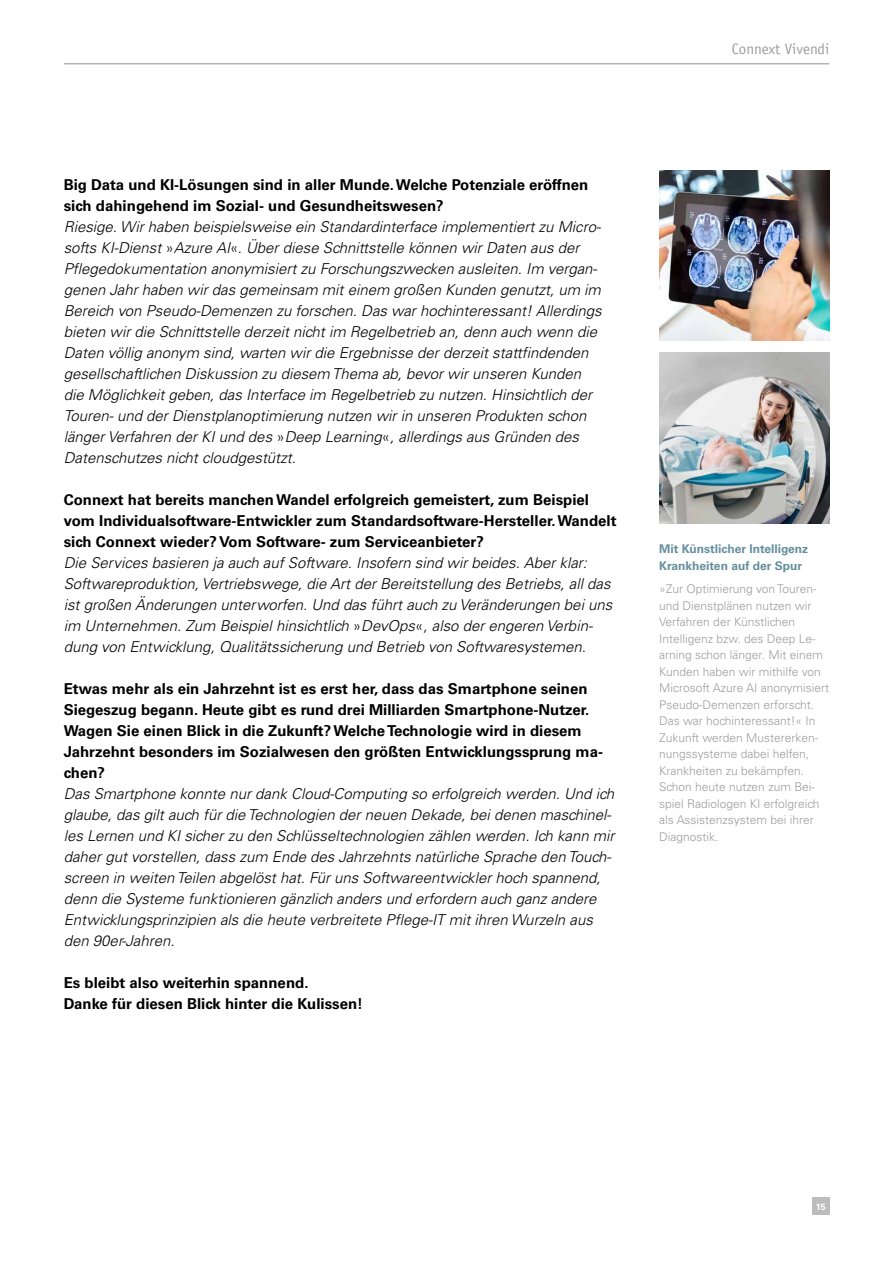
<style>
.page{position:relative;width:893px;height:1263px;background:#fff}
.page>*{position:absolute;margin:0;border:0;box-sizing:border-box;transform-origin:0 0}
.t1{font:italic 300 15px/21px "Univers LT Std";color:#000}
.t2{font:700 15px/21px "Univers LT Std";color:#000}
.t3{font:15px "Officina Sans";color:#9d9d9c}
.t4{font:300 12px/16.5px "Univers LT Std";color:#9d9d9c}
.t5{font:700 12px/16.5px "Univers LT Std";color:#658f9c}
.t6{font:700 9px "Univers LT Std";color:#fff}
.s1{font-style:normal}
</style>
<div class="page">
<div style="left:812px;top:1198px;width:17px;height:17px;background:#bcbcbc"></div>
<hr style="left:64px;top:63px;width:765px;height:1px;background:#9d9d9c">
<img style="left:659px;top:170px;width:170px;height:170px">
<img style="left:659px;top:353px;width:170px;height:170px">
<p class="t3" style="left:732px;top:40px;width:99px">Connext Vivendi</p>
<p class="t2" style="left:64px;top:174px;width:526px">Big Data und KI-Lösungen sind in aller Munde. Welche Potenziale eröffnen sich dahingehend im Sozial- und Gesundheitswesen?</p>
<p class="t1" style="left:64px;top:216px;width:539px">Riesige. Wir haben beispielsweise ein Standardinterface implementiert zu Micro&shy;softs KI-Dienst <span class="s1">»</span>Azure AI<span class="s1">«.</span> Über diese Schnittstelle können wir Daten aus der Pflegedokumentation anonymisiert zu Forschungszwecken ausleiten. Im vergan&shy;genen Jahr haben wir das gemeinsam mit einem großen Kunden genutzt, um im Bereich von Pseudo-Demenzen zu forschen. Das war hochinteressant! Allerdings bieten wir die Schnittstelle derzeit nicht im Regelbetrieb an, denn auch wenn die Daten völlig anonym sind, warten wir die Ergebnisse der derzeit stattfindenden gesellschaftlichen Diskussion zu diesem Thema ab, bevor wir unseren Kunden die Möglichkeit geben, das Interface im Regelbetrieb zu nutzen. Hinsichtlich der Touren- und der Dienstplanoptimierung nutzen wir in unseren Produkten schon länger Verfahren der KI und des <span class="s1">»</span>Deep Learning<span class="s1">«</span>, allerdings aus Gründen des Datenschutzes nicht cloudgestützt.</p>
<p class="t2" style="left:64px;top:489px;width:554px">Connext hat bereits manchen Wandel erfolgreich gemeistert, zum Beispiel vom Individualsoftware-Entwickler zum Standardsoftware-Hersteller. Wandelt sich Connext wieder? Vom Software- zum Serviceanbieter?</p>
<p class="t1" style="left:64px;top:552px;width:550px">Die Services basieren ja auch auf Software. Insofern sind wir beides. Aber klar:<br>Softwareproduktion, Vertriebswege, die Art der Bereitstellung des Betriebs, all das ist großen Änderungen unterworfen. Und das führt auch zu Veränderungen bei uns im Unternehmen. Zum Beispiel hinsichtlich <span class="s1">»</span>DevOps<span class="s1">«</span>, also der engeren Verbin&shy;dung von Entwicklung, Qualitätssicherung und Betrieb von Softwaresystemen.</p>
<p class="t2" style="left:64px;top:678px;width:541px">Etwas mehr als ein Jahrzehnt ist es erst her, dass das Smartphone seinen Siegeszug begann. Heute gibt es rund drei Milliarden Smartphone-Nutzer.<br>Wagen Sie einen Blick in die Zukunft? Welche Technologie wird in diesem Jahrzehnt besonders im Sozialwesen den größten Entwicklungssprung ma&shy;chen?</p>
<p class="t1" style="left:64px;top:783px;width:552px">Das Smartphone konnte nur dank Cloud-Computing so erfolgreich werden. Und ich glaube, das gilt auch für die Technologien der neuen Dekade, bei denen maschinel&shy;les Lernen und KI sicher zu den Schlüsseltechnologien zählen werden. Ich kann mir daher gut vorstellen, dass zum Ende des Jahrzehnts natürliche Sprache den Touch&shy;screen in weiten Teilen abgelöst hat. Für uns Softwareentwickler hoch spannend, denn die Systeme funktionieren gänzlich anders und erfordern auch ganz andere Entwicklungsprinzipien als die heute verbreitete Pflege-IT mit ihren Wurzeln aus den 90er-Jahren.</p>
<p class="t2" style="left:64px;top:972px;width:301px">Es bleibt also weiterhin spannend.<br>Danke für diesen Blick hinter die Kulissen!</p>
<p class="t5" style="left:659px;top:541px;width:151px">Mit Künstlicher Intelligenz<br>Krankheiten auf der Spur</p>
<p class="t4" style="left:659px;top:581px;width:172px">»Zur Optimierung von Touren&shy;und Dienstplänen nutzen wir<br>Verfahren der Künstlichen<br>Intelligenz bzw. des Deep Le&shy;arning schon länger. Mit einem<br>Kunden haben wir mithilfe von<br>Microsoft Azure AI anonymisiert<br>Pseudo-Demenzen erforscht.<br>Das war hochinteressant!« In<br>Zukunft werden Mustererken&shy;nungssysteme dabei helfen,<br>Krankheiten zu bekämpfen.<br>Schon heute nutzen zum Bei&shy;spiel Radiologen KI erfolgreich als Assistenzsystem bei ihrer<br>Diagnostik.</p>
<p class="t6" style="left:816px;top:1201px;width:12px">15</p>
</div>
